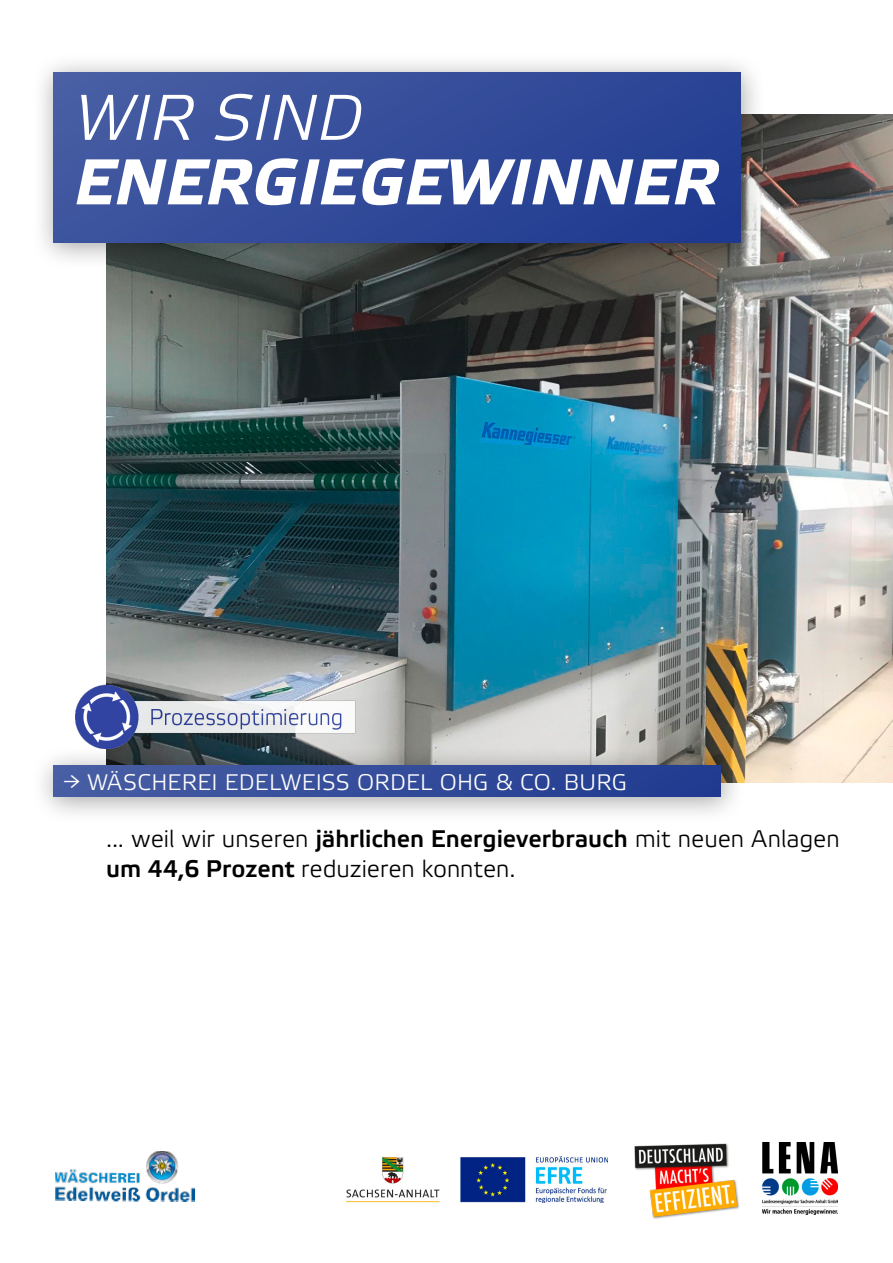
<style>
.page{position:relative;width:893px;height:1263px;background:#fff}
.page>*{position:absolute;margin:0;border:0;box-sizing:border-box;transform-origin:0 0}
.t1{font:italic 700 64.5px "Elektra Text Pro";color:#fff}
.t2{font:italic 64.5px "Elektra Light Pro";color:#fff}
.t3{font:24px/30px "Elektra Light Pro";color:#000}
.t4{font:22.5px "Elektra Light Pro";letter-spacing:.01em;color:#fff}
.s1{font-weight:700}
</style>
<div class="page">
<img style="left:106px;top:114px;width:787px;height:668px">
<div style="left:32px;top:745px;width:715px;height:80px;background:#000;opacity:.35"></div>
<div style="left:31px;top:52px;width:735px;height:218px;background:#000;opacity:.35"></div>
<div style="left:53px;top:72px;width:687px;height:170px;background:linear-gradient(to right,#445aa2,#233d91)"></div>
<img style="left:55px;top:1151px;width:140px;height:51px">
<img style="left:347px;top:1157px;width:260px;height:45px">
<img style="left:634px;top:1143px;width:106px;height:76px">
<img style="left:762px;top:1143px;width:76px;height:71px">
<div style="left:53px;top:765px;width:668px;height:32px;background:linear-gradient(to right,#485ea4,#203a8f)"></div>
<img style="left:72px;top:685px;width:364px;height:64px">
<h1 class="t2" style="left:74px;top:83px;width:290px">WIR SIND</h1>
<h1 class="t1" style="left:74px;top:146px;width:646px">ENERGIEGEWINNER</h1>
<p class="t4" style="left:64px;top:770px;width:565px">→ WÄSCHEREI EDELWEISS ORDEL OHG &amp; CO. BURG</p>
<p class="t3" style="left:106px;top:824px;width:735px">... weil wir unseren <span class="s1">jährlichen Energieverbrauch</span> mit neuen Anlagen <span class="s1">um 44,6 Prozent</span> reduzieren konnten.</p>
</div>
